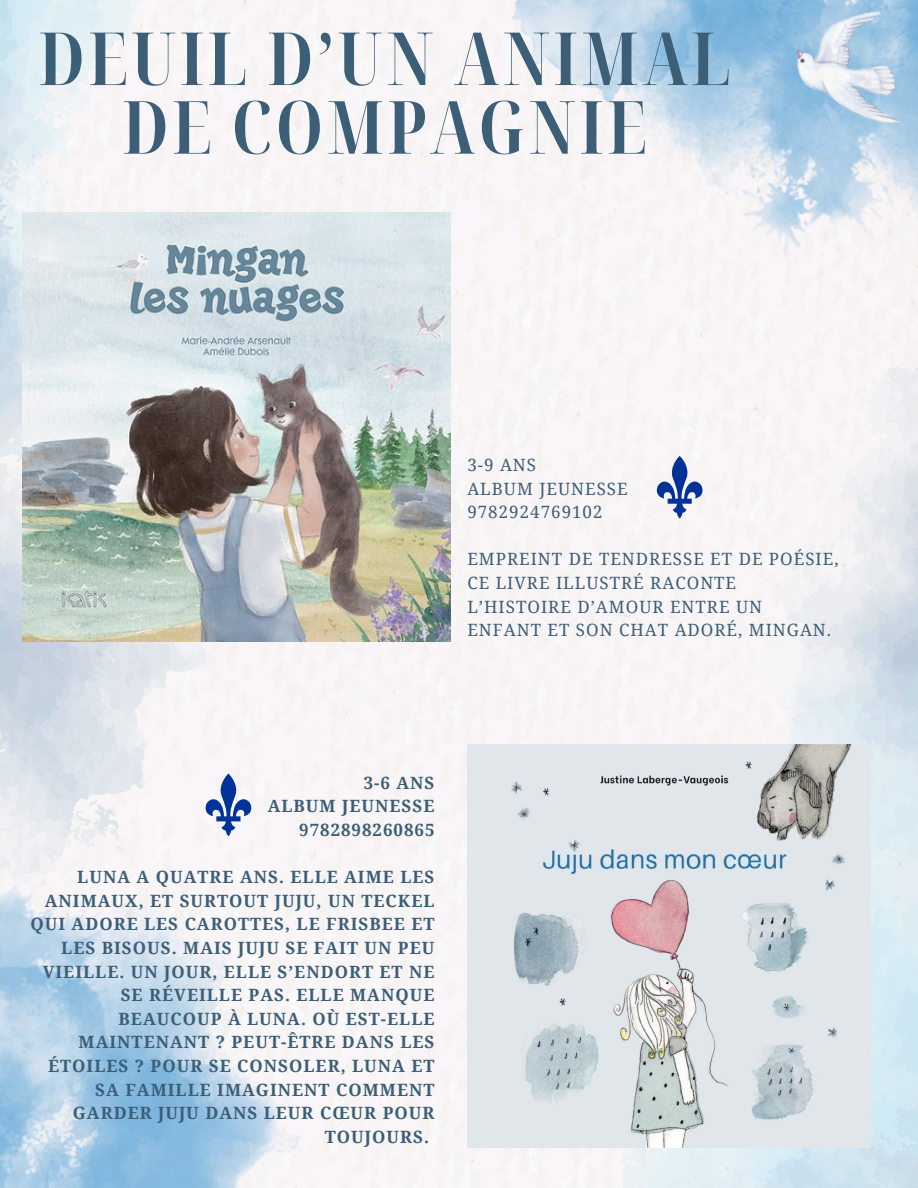
<style>
.page{position:relative;width:918px;height:1188px;background:#fff}
.page>*{position:absolute;margin:0;border:0;box-sizing:border-box;transform-origin:0 0}
.t1{font:700 extra-condensed 73.35px/68.7px "Noto Serif Display";letter-spacing:.05em;color:#3c5e76;text-align:center}
.t2{font:700 16.95px/23.7px "Noto Serif";letter-spacing:.06em;color:#3c5e76;text-align:right}
.t3{font:16.95px/23.7px "Noto Serif";letter-spacing:.06em;color:#3c5e76}
</style>
<div class="page">
<img style="left:0;top:0;width:918px;height:1188px">
<img style="left:0;top:827px;width:303px;height:361px">
<img style="left:409px;top:0;width:509px;height:283px">
<img style="left:784px;top:0;width:134px;height:139px">
<svg style="left:655px;top:456px;width:49px;height:63px"></svg>
<svg style="left:204px;top:773px;width:49px;height:63px"></svg>
<img style="left:23px;top:213px;width:427px;height:428px">
<img style="left:467px;top:745px;width:403px;height:403px">
<p class="t1" style="left:39px;top:22px;width:693px">DEUIL D’UN ANIMAL<br>DE COMPAGNIE</p>
<p class="t3" style="left:467px;top:452px;width:70px">3-9 ANS</p>
<p class="t3" style="left:467px;top:476px;width:162px">ALBUM JEUNESSE</p>
<p class="t3" style="left:467px;top:500px;width:137px">9782924769102</p>
<p class="t3" style="left:467px;top:547px;width:373px">EMPREINT DE TENDRESSE ET DE POÉSIE,<br>CE LIVRE ILLUSTRÉ RACONTE<br>L’HISTOIRE D’AMOUR ENTRE UN<br>ENFANT ET SON CHAT ADORÉ, MINGAN.</p>
<p class="t2" style="left:268px;top:770px;width:168px">3-6 ANS<br>ALBUM JEUNESSE<br>9782898260865</p>
<h2 class="t2" style="left:77px;top:865px;width:359px">LUNA A QUATRE ANS. ELLE AIME LES</h2>
<h2 class="t2" style="left:45px;top:888px;width:391px">ANIMAUX, ET SURTOUT JUJU, UN TECKEL</h2>
<h2 class="t2" style="left:30px;top:912px;width:406px">QUI ADORE LES CAROTTES, LE FRISBEE ET</h2>
<h2 class="t2" style="left:61px;top:935px;width:375px">LES BISOUS. MAIS JUJU SE FAIT UN PEU</h2>
<h2 class="t2" style="left:43px;top:959px;width:393px">VIEILLE. UN JOUR, ELLE S’ENDORT ET NE</h2>
<h2 class="t2" style="left:121px;top:983px;width:315px">SE RÉVEILLE PAS. ELLE MANQUE</h2>
<h2 class="t2" style="left:119px;top:1006px;width:317px">BEAUCOUP À LUNA. OÙ EST-ELLE</h2>
<h2 class="t2" style="left:79px;top:1030px;width:357px">MAINTENANT ? PEUT-ÊTRE DANS LES</h2>
<h2 class="t2" style="left:48px;top:1054px;width:388px">ÉTOILES ? POUR SE CONSOLER, LUNA ET</h2>
<h2 class="t2" style="left:95px;top:1077px;width:341px">SA FAMILLE IMAGINENT COMMENT</h2>
<h2 class="t2" style="left:73px;top:1101px;width:363px">GARDER JUJU DANS LEUR CŒUR POUR</h2>
<h2 class="t2" style="left:325px;top:1124px;width:106px">TOUJOURS.</h2>
</div>
